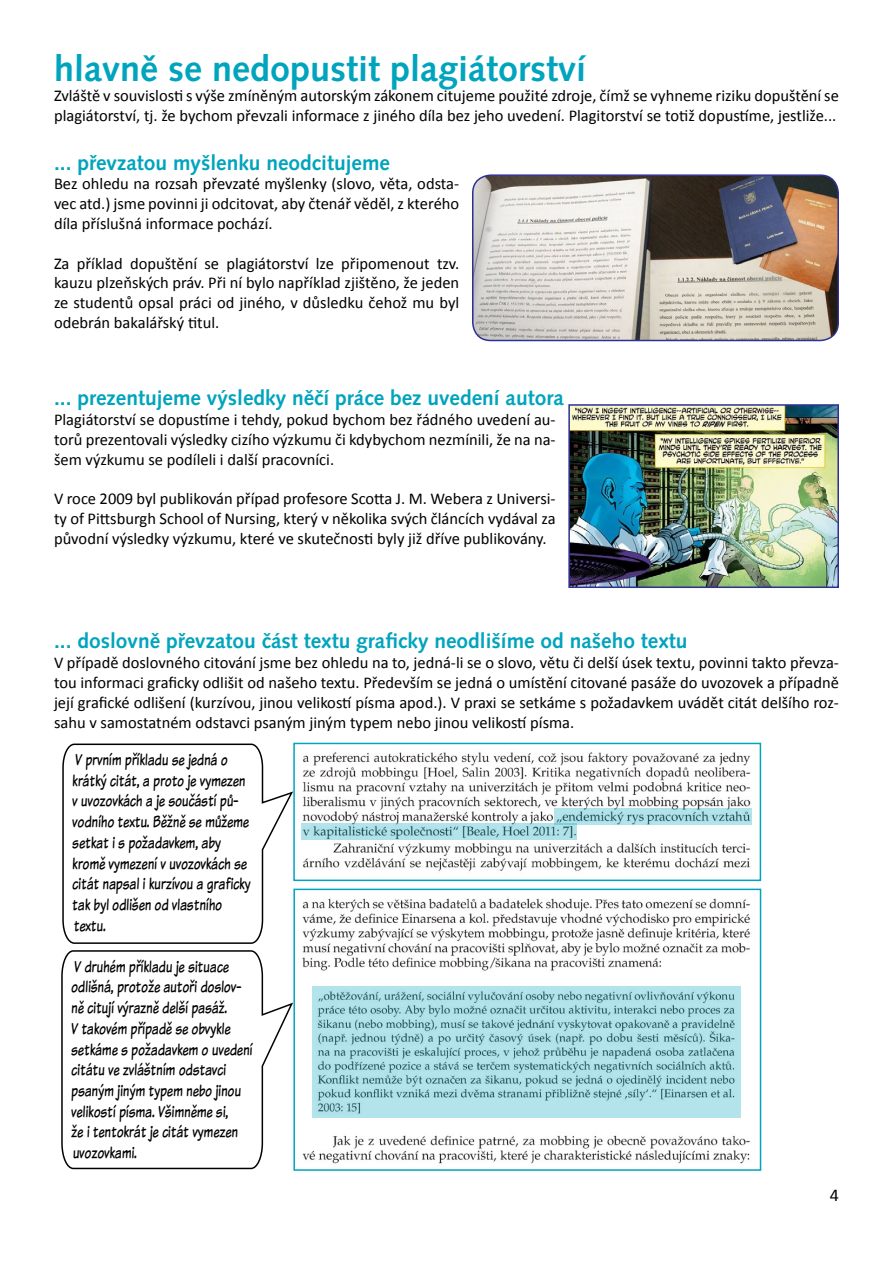
<style>
.page{position:relative;width:893px;height:1263px;background:#fff}
.page>*{position:absolute;margin:0;border:0;box-sizing:border-box;transform-origin:0 0}
.t1{font:700 36px "Syntax LTCE";color:#00a4bd}
.t2{font:700 21px "Syntax LTCE";color:#00a4bd}
.t3{font:18px "Calibri";color:#000}
.t4{font:17.25px/20.7px "Komika Text Tight";color:#000}
.t5{font:16.5px/19.8px "Calibri";color:#000;text-align:justify}
</style>
<div class="page">
<img style="left:473px;top:176px;width:365px;height:164px">
<div style="left:472px;top:174px;width:367px;height:167px;border:2px solid #2e3092;border-radius:18px"></div>
<img style="left:571px;top:407px;width:265px;height:178px">
<div style="left:568px;top:404px;width:271px;height:184px;border:2px solid #2e3092"></div>
<img style="left:302px;top:898px;width:449px;height:266px">
<div style="left:293px;top:889px;width:468px;height:282px;border:2px solid #00a4bd"></div>
<img style="left:301px;top:752px;width:451px;height:119px">
<div style="left:293px;top:743px;width:468px;height:138px;border:2px solid #00a4bd"></div>
<svg style="left:62px;top:743px;width:233px;height:202px"></svg>
<svg style="left:61px;top:949px;width:234px;height:221px"></svg>
<svg style="left:554px;top:809px;width:198px;height:16px;background:#9ccdd4"></svg>
<svg style="left:301px;top:823px;width:276px;height:16px;background:#9bccd3"></svg>
<svg style="left:312px;top:986px;width:428px;height:132px;background:#a0d0d8"></svg>
<h1 class="t1" style="left:54px;top:48px;width:534px">hlavně se nedopustit plagiátorství</h1>
<p class="t5" style="left:54px;top:86px;width:786px">Zvláště v souvislosti s výše zmíněným autorským zákonem citujeme použité zdroje, čímž se vyhneme riziku dopuštění se plagiátorství, tj. že bychom převzali informace z jiného díla bez jeho uvedení. Plagitorství se totiž dopustíme, jestliže...</p>
<p class="t2" style="left:54px;top:150px;width:338px">... převzatou myšlenku neodcitujeme</p>
<p class="t5" style="left:54px;top:174px;width:407px">Bez ohledu na rozsah převzaté myšlenky (slovo, věta, odsta&shy;vec atd.) jsme povinni ji odcitovat, aby čtenář věděl, z kterého díla příslušná informace pochází.</p>
<p class="t5" style="left:54px;top:253px;width:407px">Za příklad dopuštění se plagiátorství lze připomenout tzv. kauzu plzeňských práv. Při ní bylo například zjištěno, že jeden ze studentů opsal práci od jiného, v důsledku čehož mu byl odebrán bakalářský titul.</p>
<p class="t2" style="left:54px;top:386px;width:511px">... prezentujeme výsledky něčí práce bez uvedení autora</p>
<p class="t5" style="left:54px;top:410px;width:503px">Plagiátorství se dopustíme i tehdy, pokud bychom bez řádného uvedení au&shy;torů prezentovali výsledky cizího výzkumu či kdybychom nezmínili, že na na&shy;šem výzkumu se podíleli i další pracovníci.</p>
<p class="t5" style="left:54px;top:489px;width:503px">V roce 2009 byl publikován případ profesore Scotta J. M. Webera z Universi&shy;ty of Pittsburgh School of Nursing, který v několika svých článcích vydával za původní výsledky výzkumu, které ve skutečnosti byly již dříve publikovány.</p>
<p class="t2" style="left:54px;top:629px;width:635px">... doslovně převzatou část textu graficky neodlišíme od našeho textu</p>
<p class="t5" style="left:54px;top:653px;width:786px">V případě doslovného citování jsme bez ohledu na to, jedná-li se o slovo, větu či delší úsek textu, povinni takto převza&shy;tou informaci graficky odlišit od našeho textu. Především se jedná o umístění citované pasáže do uvozovek a případně její grafické odlišení (kurzívou, jinou velikostí písma apod.). V praxi se setkáme s požadavkem uvádět citát delšího roz&shy;sahu v samostatném odstavci psaným jiným typem nebo jinou velikostí písma.</p>
<p class="t4" style="left:72px;top:749px;width:180px">V prvním příkladu se jedná o krátký citát, a proto je vymezen v uvozovkách a je součástí pů&shy;vodního textu. Běžně se můžeme setkat i s požadavkem, aby kromě vymezení v uvozovkách se citát napsal i kurzívou a graficky tak byl odlišen od vlastního textu.</p>
<p class="t4" style="left:71px;top:955px;width:183px">V druhém příkladu je situace odlišná, protože autoři doslov&shy;ně citují výrazně delší pasáž.<br>V takovém případě se obvykle setkáme s požadavkem o uvedení citátu ve zvláštním odstavci psaným jiným typem nebo jinou velikostí písma. Všimněme si,<br>že i tentokrát je citát vymezen uvozovkami.</p>
<p class="t3" style="left:830px;top:1183px;width:11px">4</p>
</div>
